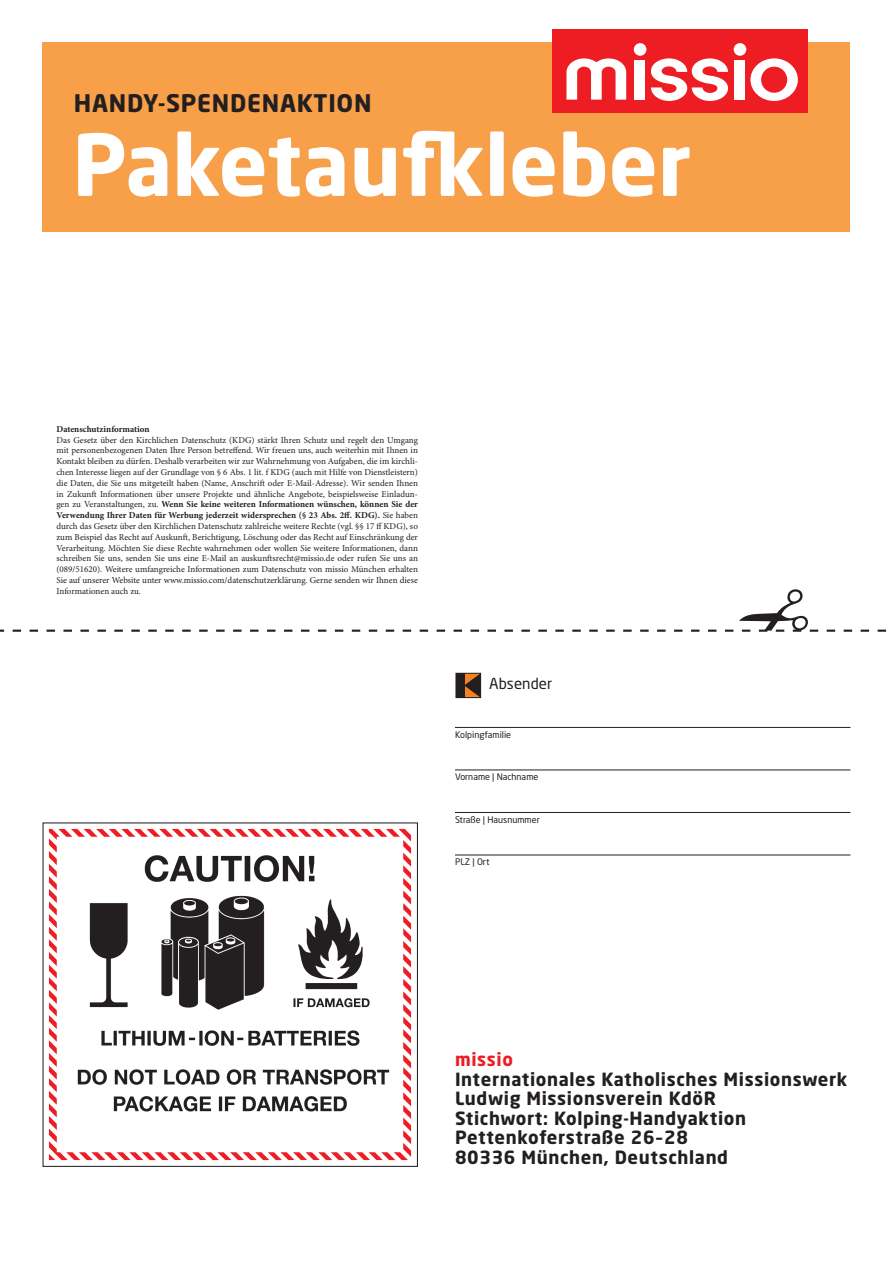
<style>
.page{position:relative;width:893px;height:1263px;background:#fff}
.page>*{position:absolute;margin:0;border:0;box-sizing:border-box;transform-origin:0 0}
.t1{font:700 84px "Neo Sans Std";color:#fff}
.t2{font:700 24px "Neo Sans Std";letter-spacing:.03em;color:#231f20}
.t3{font:700 18px/19.5px "Neo Sans Std";letter-spacing:.035em;color:#231f20}
.t4{font:700 18px "Neo Sans Std";letter-spacing:.035em;color:#ee1d23}
.t5{font:15px "Neo Sans Std";letter-spacing:.005em;color:#231f20}
.t6{font:9px/10.8px "Minion Pro";color:#231f20;text-align:justify}
.Adresse{font:9px "Neo Sans Std";color:#231f20}
.t7{font:700 9px "Minion Pro";color:#231f20}
.s1{font-weight:700}
</style>
<div class="page">
<div style="left:43px;top:43px;width:807px;height:189px;background:#f89f49"></div>
<div style="left:553px;top:30px;width:255px;height:83px;background:#ee1d23"></div>
<svg style="left:566px;top:58px;width:60px;height:42px"></svg>
<svg style="left:651px;top:58px;width:77px;height:43px"></svg>
<div style="left:634px;top:60px;width:11px;height:40px;background:#fff"></div>
<div style="left:634px;top:43px;width:12px;height:13px;background:#fff;border-radius:50%"></div>
<div style="left:734px;top:60px;width:11px;height:40px;background:#fff"></div>
<div style="left:734px;top:43px;width:12px;height:13px;background:#fff;border-radius:50%"></div>
<svg style="left:750px;top:58px;width:48px;height:43px"></svg>
<svg style="left:0;top:589px;width:887px;height:43px"></svg>
<hr style="left:455px;top:727px;width:395px;height:1px;background:#231f20">
<hr style="left:455px;top:769px;width:395px;height:1px;background:#231f20">
<hr style="left:455px;top:812px;width:395px;height:1px;background:#231f20">
<hr style="left:455px;top:855px;width:395px;height:1px;background:#231f20">
<div style="left:456px;top:673px;width:8px;height:25px;background:#231f20"></div>
<svg style="left:464px;top:673px;width:17px;height:25px"></svg>
<img style="left:48px;top:828px;width:364px;height:333px">
<div style="left:43px;top:822px;width:375px;height:345px;border:1px solid #231f20"></div>
<div style="left:65px;top:1125px;width:333px;height:22px;background:#fff"></div>
<p class="t2" style="left:74px;top:88px;width:299px">HANDY-SPENDENAKTION</p>
<p class="t1" style="left:72px;top:111px;width:620px">Paketaufkleber</p>
<p class="t7" style="left:57px;top:422px;width:95px">Datenschutzinformation</p>
<p class="t6" style="left:57px;top:434px;width:363px">Das Gesetz über den Kirchlichen Datenschutz (KDG) stärkt Ihren Schutz und regelt den Umgang mit personenbezogenen Daten Ihre Person betreffend. Wir freuen uns, auch weiterhin mit Ihnen in Kontakt bleiben zu dürfen. Deshalb verarbeiten wir zur Wahrnehmung von Aufgaben, die im kirchli&shy;chen Interesse liegen auf der Grundlage von § 6 Abs. 1 lit. f KDG (auch mit Hilfe von Dienstleistern) die Daten, die Sie uns mitgeteilt haben (Name, Anschrift oder E-Mail-Adresse). Wir senden Ihnen in Zukunft Informationen über unsere Projekte und ähnliche Angebote, beispielsweise Einladun&shy;gen zu Veranstaltungen, zu. <span class="s1">Wenn Sie keine weiteren Informationen wünschen, können Sie der Verwendung Ihrer Daten für Werbung jederzeit widersprechen (§ 23 Abs. 2ff. KDG).</span> Sie haben durch das Gesetz über den Kirchlichen Datenschutz zahlreiche weitere Rechte (vgl. §§ 17 ff KDG), so zum Beispiel das Recht auf Auskunft, Berichtigung, Löschung oder das Recht auf Einschränkung der Verarbeitung. Möchten Sie diese Rechte wahrnehmen oder wollen Sie weitere Informationen, dann schreiben Sie uns, senden Sie uns eine E-Mail an auskunftsrecht@missio.de oder rufen Sie uns an (089/51620). Weitere umfangreiche Informationen zum Datenschutz von missio München erhalten Sie auf unserer Website unter www.missio.com/datenschutzerklärung. Gerne senden wir Ihnen diese Informationen auch zu.</p>
<p class="t5" style="left:489px;top:674px;width:65px">Absender</p>
<p class="Adresse" style="left:455px;top:729px;width:58px">Kolpingfamilie</p>
<p class="Adresse" style="left:455px;top:771px;width:85px">Vorname | Nachname</p>
<p class="Adresse" style="left:455px;top:814px;width:86px">Straße | Hausnummer</p>
<p class="Adresse" style="left:455px;top:857px;width:36px">PLZ | Ort</p>
<p class="t4" style="left:455px;top:1048px;width:60px">missio</p>
<p class="t3" style="left:455px;top:1069px;width:394px">Internationales Katholisches Missionswerk<br>Ludwig Missionsverein KdöR<br>Stichwort: Kolping-Handyaktion</p>
<p class="t3" style="left:455px;top:1127px;width:235px">Pettenkoferstraße 26–28</p>
<p class="t3" style="left:455px;top:1147px;width:275px">80336 München, Deutschland</p>
</div>
